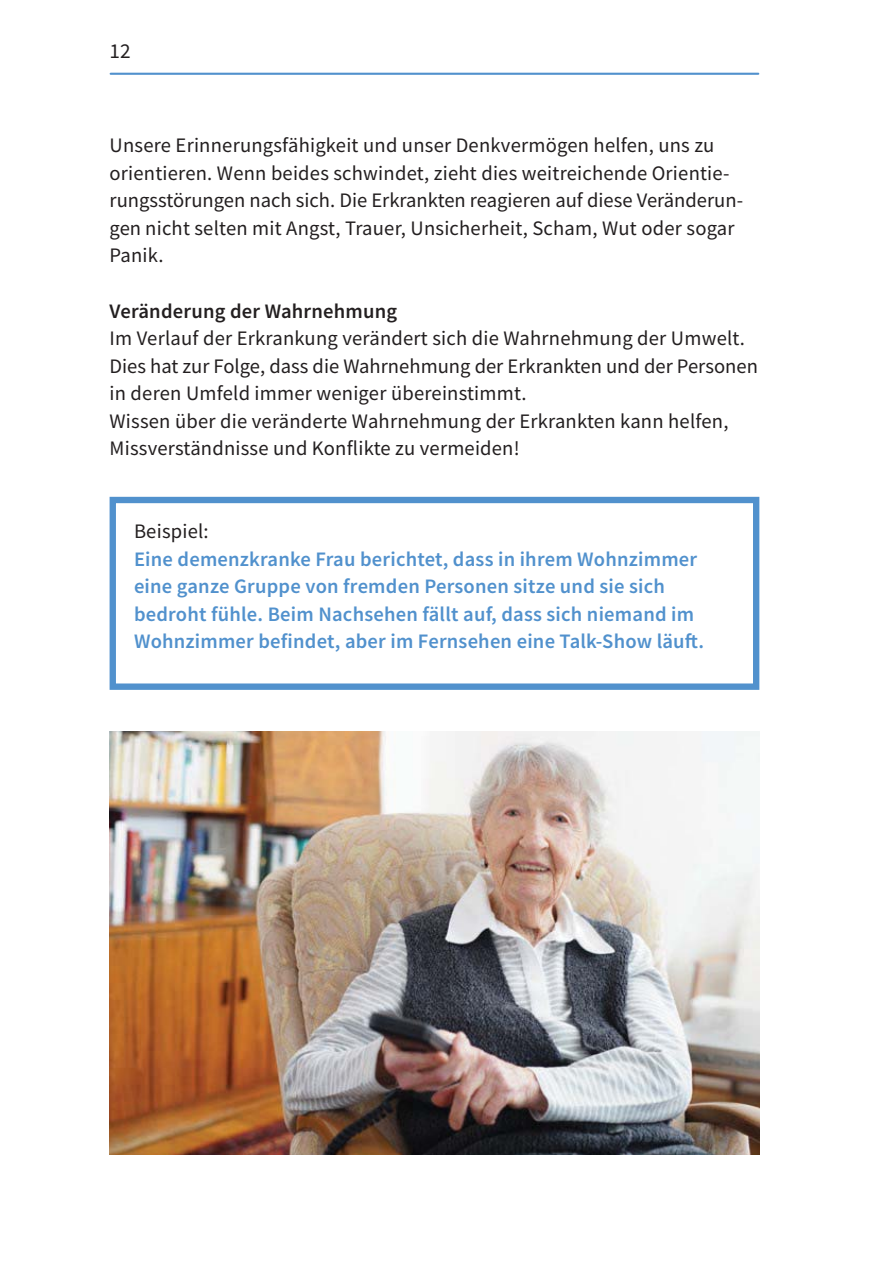
<style>
.page{position:relative;width:893px;height:1263px;background:#fff}
.page>*{position:absolute;margin:0;border:0;box-sizing:border-box;transform-origin:0 0}
.t1{font:21.15px "Source Sans Pro";color:#231f20}
.t2{font:20.55px/27.6px "Source Sans Pro";letter-spacing:.01em;color:#231f20}
.t3{font:600 20.55px/27.6px "Source Sans Pro";letter-spacing:.01em;color:#5191cd}
.t4{font:600 20.55px "Source Sans Pro";letter-spacing:.01em;color:#231f20}
</style>
<div class="page">
<hr style="left:111px;top:73px;width:647px;height:2px;background:#5191cd">
<div style="left:110px;top:497px;width:649px;height:193px;border:6px solid #5191cd"></div>
<img style="left:110px;top:731px;width:649px;height:424px">
<p class="t1" style="left:110px;top:43px;width:23px">12</p>
<p class="t2" style="left:110px;top:133px;width:635px">Unsere Erinnerungsfähigkeit und unser Denkvermögen helfen, uns zu orientieren. Wenn beides schwindet, zieht dies weitreichende Orientie&shy;rungsstörungen nach sich. Die Erkrankten reagieren auf diese Veränderun&shy;gen nicht selten mit Angst, Trauer, Unsicherheit, Scham, Wut oder sogar Panik.</p>
<p class="t4" style="left:110px;top:303px;width:289px">Veränderung der Wahrnehmung</p>
<p class="t2" style="left:110px;top:326px;width:650px">Im Verlauf der Erkrankung verändert sich die Wahrnehmung der Umwelt.<br>Dies hat zur Folge, dass die Wahrnehmung der Erkrankten und der Personen in deren Umfeld immer weniger übereinstimmt.<br>Wissen über die veränderte Wahrnehmung der Erkrankten kann helfen, Missverständnisse und Konflikte zu vermeiden!</p>
<p class="t2" style="left:134px;top:519px;width:76px">Beispiel:</p>
<p class="t3" style="left:134px;top:547px;width:571px">Eine demenzkranke Frau berichtet, dass in ihrem Wohnzimmer eine ganze Gruppe von fremden Personen sitze und sie sich bedroht fühle. Beim Nachsehen fällt auf, dass sich niemand im Wohnzimmer befindet, aber im Fernsehen eine Talk-Show läuft.</p>
</div>
